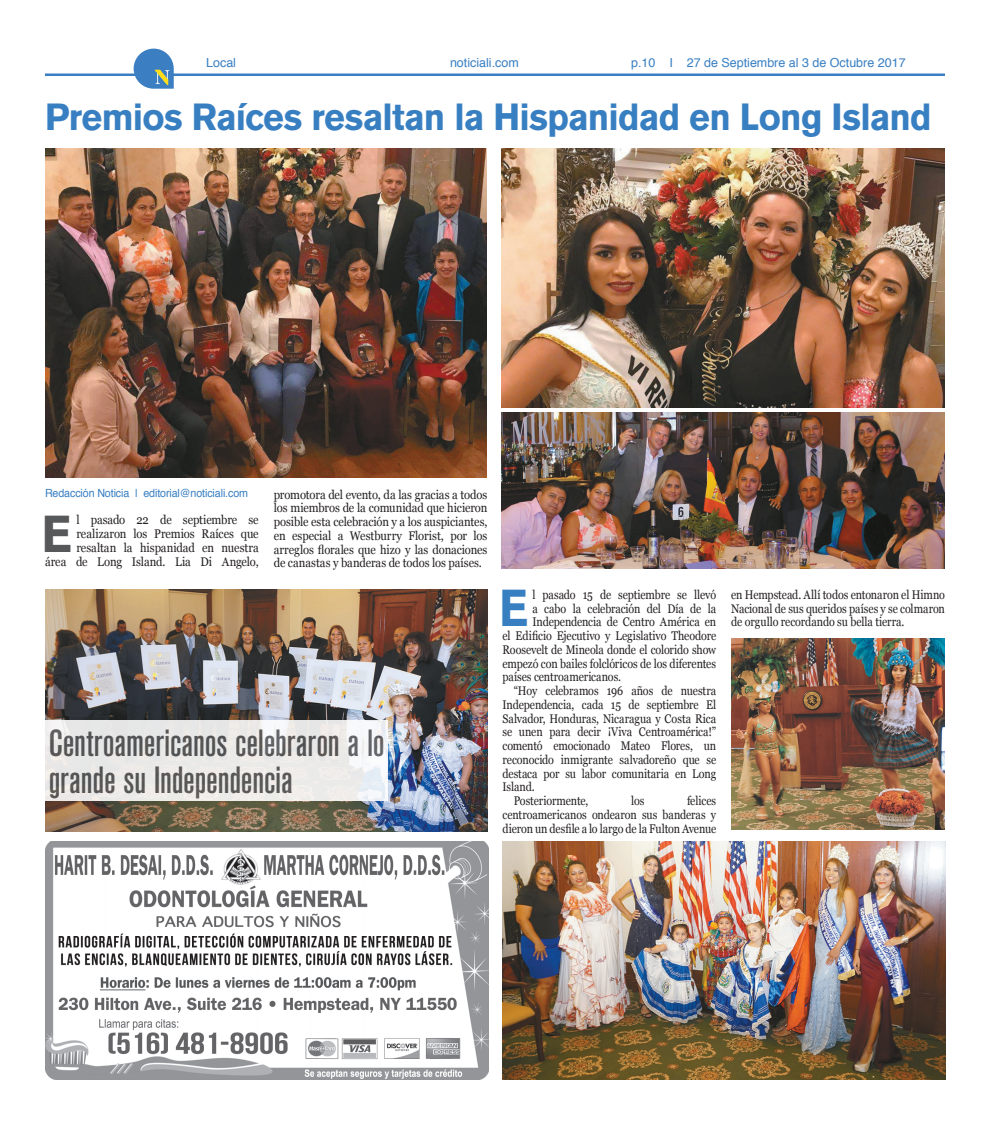
<style>
.page{position:relative;width:990px;height:1125px;background:#fff}
.page>*{position:absolute;margin:0;border:0;box-sizing:border-box;transform-origin:0 0}
.t1{font:700 51.5px "Akzidenz Grotesk BE";color:#57585a;scale:.9 1}
.t2{font:700 51.5px "Akzidenz Grotesk BE";color:#387fc2;scale:.86 1}
.t3{font:500 condensed 37.5px/37.5px "Akzidenz Grotesk BE";letter-spacing:-.005em;color:#57585a}
.t4{font:700 37.5px "Akzidenz Grotesk BE";letter-spacing:-.02em;color:#387fc2;scale:.95 1}
.t5{font:12.5px/13.8px "Georgia";letter-spacing:-.005em;color:#231f20;text-align:justify;scale:.86 1}
.t6{font:12.5px/13.8px "Georgia";letter-spacing:-.005em;color:#231f20;text-align:right;scale:.9 1}
.t7{font:12.5px "Helvetica";color:#387fc2}
.t8{font:11.25px "Helvetica";letter-spacing:-.01em;color:#387fc2;scale:.95 1}
</style>
<div class="page">
<hr style="left:45px;top:73px;width:900px;height:3px;background:#3b7fc2">
<svg style="left:134px;top:49px;width:40px;height:40px"></svg>
<img style="left:45px;top:148px;width:441px;height:329px">
<img style="left:46px;top:589px;width:441px;height:243px">
<div style="left:43px;top:721px;width:344px;height:80px;background:linear-gradient(to right,#e9e7e5,#f0f0f0)"></div>
<img style="left:45px;top:842px;width:443px;height:238px">
<img style="left:502px;top:841px;width:443px;height:239px">
<img style="left:502px;top:413px;width:443px;height:156px">
<img style="left:731px;top:639px;width:214px;height:190px">
<img style="left:502px;top:148px;width:443px;height:260px">
<p class="t7" style="left:206px;top:53px;width:31px">Local</p>
<p class="t7" style="left:450px;top:53px;width:70px">noticiali.com</p>
<p class="t7" style="left:631px;top:53px;width:276px">p.10 I 27 de Septiembre al 3 de Octubre 2017</p>
<h2 class="t4" style="left:45px;top:95px;width:935px">Premios Raíces resaltan la Hispanidad en Long Island</h2>
<p class="t8" style="left:45px;top:484px;width:215px">Redacción Noticia | editorial@noticiali.com</p>
<h1 class="t1" style="left:42px;top:504px;width:35px">E</h1>
<p class="t6" style="left:45px;top:513px;width:239px">l pasado 22 de septiembre se realizaron los Premios Raíces que resaltan la hispanidad en nuestra<br>área de Long Island. Lia Di Angelo,</p>
<p class="t6" style="left:274px;top:487px;width:239px;text-align:justify">promotora del evento, da las gracias a todos los miembros de la comunidad que hicieron posible esta celebración y a los auspiciantes, en especial a Westburry Florist, por los arreglos florales que hizo y las donaciones de canastas y banderas de todos los países.</p>
<h2 class="t3" style="left:49px;top:725px;width:337px">Centroamericanos celebraron a lo grande su Independencia</h2>
<h1 class="t2" style="left:499px;top:579px;width:35px">E</h1>
<p class="t5" style="left:532px;top:587px;width:215px">l pasado 15 de septiembre se llevó</p>
<p class="t5" style="left:532px;top:601px;width:215px">a cabo la celebración del Día de la</p>
<p class="t5" style="left:532px;top:615px;width:215px">Independencia de Centro América en</p>
<p class="t5" style="left:502px;top:629px;width:250px">el Edificio Ejecutivo y Legislativo Theodore</p>
<p class="t5" style="left:502px;top:642px;width:250px">Roosevelt de Mineola donde el colorido show</p>
<p class="t5" style="left:502px;top:656px;width:250px">empezó con bailes folclóricos de los diferentes</p>
<p class="t5" style="left:502px;top:670px;width:139px">países centroamericanos.</p>
<p class="t5" style="left:514px;top:684px;width:237px">“Hoy celebramos 196 años de nuestra</p>
<p class="t5" style="left:502px;top:697px;width:250px">Independencia, cada 15 de septiembre El</p>
<p class="t5" style="left:502px;top:711px;width:250px">Salvador, Honduras, Nicaragua y Costa Rica</p>
<p class="t5" style="left:502px;top:725px;width:250px">se unen para decir ¡Viva Centroamérica!”</p>
<p class="t5" style="left:502px;top:739px;width:250px">comentó emocionado Mateo Flores, un</p>
<p class="t5" style="left:502px;top:752px;width:250px">reconocido inmigrante salvadoreño que se</p>
<p class="t5" style="left:502px;top:766px;width:250px">destaca por su labor comunitaria en Long</p>
<p class="t5" style="left:502px;top:780px;width:39px">Island.</p>
<p class="t5" style="left:514px;top:794px;width:88px">Posteriormente,</p>
<p class="t5" style="left:631px;top:794px;width:17px">los</p>
<p class="t5" style="left:502px;top:794px;width:250px;text-indent:185px">felices centroamericanos ondearon sus banderas y dieron un desfile a lo largo de la Fulton Avenue</p>
<p class="t5" style="left:731px;top:587px;width:250px">en Hempstead. Allí todos entonaron el Himno Nacional de sus queridos países y se colmaron de orgullo recordando su bella tierra.</p>
</div>
